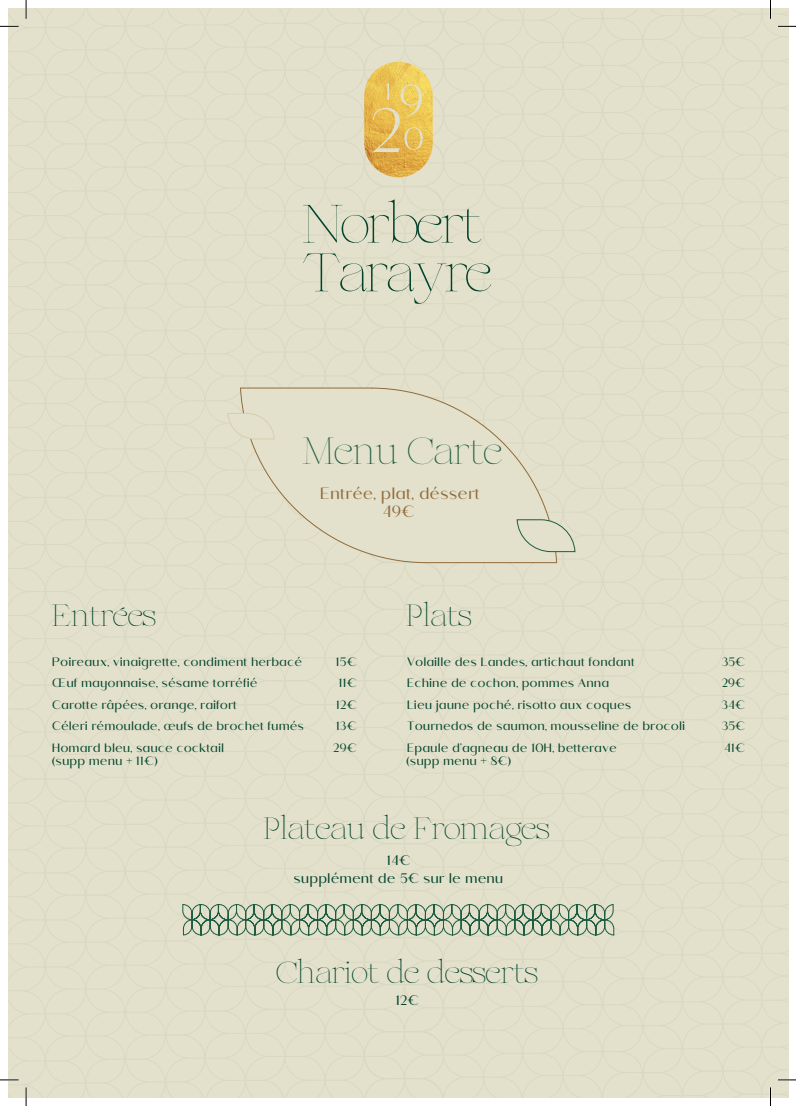
<style>
.page{position:relative;width:796px;height:1106px;background:#fff}
.page>*{position:absolute;margin:0;border:0;box-sizing:border-box;transform-origin:0 0}
.t1{font:55px/48.6px "feonie";letter-spacing:-.035em;color:#00422b}
.t2{font:38.75px "feonie";color:#1d5e43}
.t3{font:31.25px "feonie";color:#00422b}
.t4{font:16.25px/18.8px "Saldo";color:#916b3d;text-align:center}
.t5{font:13.75px "Saldo";color:#00422b}
.t6{font:12.12px/21.5px "Saldo";color:#00422b}
</style>
<div class="page">
<div style="left:723px;top:9px;width:66px;height:1088px;background:#e3e1cb"></div>
<div style="left:484px;top:9px;width:239px;height:1088px;background:#e3e1cb"></div>
<div style="left:166px;top:8px;width:318px;height:1089px;background:#e3e1cb"></div>
<div style="left:9px;top:9px;width:237px;height:1088px;background:#e3e1cb"></div>
<div style="left:239px;top:387px;width:319px;height:176px;background:#e3e1cb"></div>
<svg style="left:227px;top:412px;width:49px;height:28px"></svg>
<svg style="left:516px;top:519px;width:60px;height:33px;background:#d3d6c0"></svg>
<img style="left:364px;top:62px;width:69px;height:115px">
<svg style="left:180px;top:903px;width:434px;height:43px;background:#bac6af"></svg>
<svg style="left:0;top:26px;width:19px;height:1px"></svg>
<svg style="left:778px;top:26px;width:18px;height:1px"></svg>
<svg style="left:0;top:1078px;width:19px;height:2px"></svg>
<svg style="left:778px;top:1078px;width:18px;height:2px"></svg>
<svg style="left:25px;top:0;width:2px;height:19px"></svg>
<svg style="left:25px;top:1087px;width:2px;height:18px"></svg>
<svg style="left:770px;top:0;width:1px;height:19px"></svg>
<svg style="left:770px;top:1087px;width:1px;height:18px"></svg>
<p class="t1" style="left:303px;top:203px;width:191px">Norbert<br>Tarayre</p>
<p class="t2" style="left:303px;top:432px;width:201px">Menu Carte</p>
<p class="t4" style="left:320px;top:483px;width:162px">Entrée, plat, déssert<br>49€</p>
<p class="t3" style="left:52px;top:600px;width:106px">Entrées</p>
<p class="t3" style="left:406px;top:600px;width:66px">Plats</p>
<p class="t6" style="left:52px;top:650px;width:252px">Poireaux, vinaigrette, condiment herbacé</p>
<p class="t6" style="left:52px;top:672px;width:207px">Œuf mayonnaise, sésame torréfié</p>
<p class="t6" style="left:52px;top:693px;width:187px">Carotte râpées, orange, raifort</p>
<p class="t6" style="left:52px;top:715px;width:254px">Céleri rémoulade, œufs de brochet fumés<br>Homard bleu, sauce cocktail</p>
<p class="t6" style="left:407px;top:650px;width:230px">Volaille des Landes, artichaut fondant</p>
<p class="t6" style="left:407px;top:672px;width:204px">Echine de cochon, pommes Anna</p>
<p class="t6" style="left:407px;top:693px;width:226px">Lieu jaune poché, risotto aux coques</p>
<p class="t6" style="left:407px;top:715px;width:280px">Tournedos de saumon, mousseline de brocoli</p>
<p class="t6" style="left:407px;top:736px;width:212px">Epaule d’agneau de 10H, betterave</p>
<p class="t6" style="left:336px;top:650px;width:22px">15€</p>
<p class="t6" style="left:338px;top:672px;width:20px">11€</p>
<p class="t6" style="left:336px;top:693px;width:22px">12€</p>
<p class="t6" style="left:336px;top:715px;width:22px">13€</p>
<p class="t6" style="left:333px;top:736px;width:25px">29€</p>
<p class="t6" style="left:52px;top:749px;width:107px">(supp menu + 11€)</p>
<p class="t6" style="left:406px;top:749px;width:106px">(supp menu + 8€)</p>
<p class="t3" style="left:264px;top:813px;width:287px">Plateau de Fromages</p>
<p class="t5" style="left:387px;top:851px;width:25px">14€</p>
<p class="t5" style="left:293px;top:870px;width:211px">supplément de 5€ sur le menu</p>
<p class="t3" style="left:277px;top:957px;width:263px">Chariot de desserts</p>
<p class="t5" style="left:395px;top:991px;width:25px">12€</p>
<p class="t6" style="left:721px;top:650px;width:25px">35€</p>
<p class="t6" style="left:721px;top:672px;width:25px">29€</p>
<p class="t6" style="left:721px;top:693px;width:25px">34€</p>
<p class="t6" style="left:721px;top:715px;width:25px">35€</p>
<p class="t6" style="left:724px;top:736px;width:23px">41€</p>
</div>
